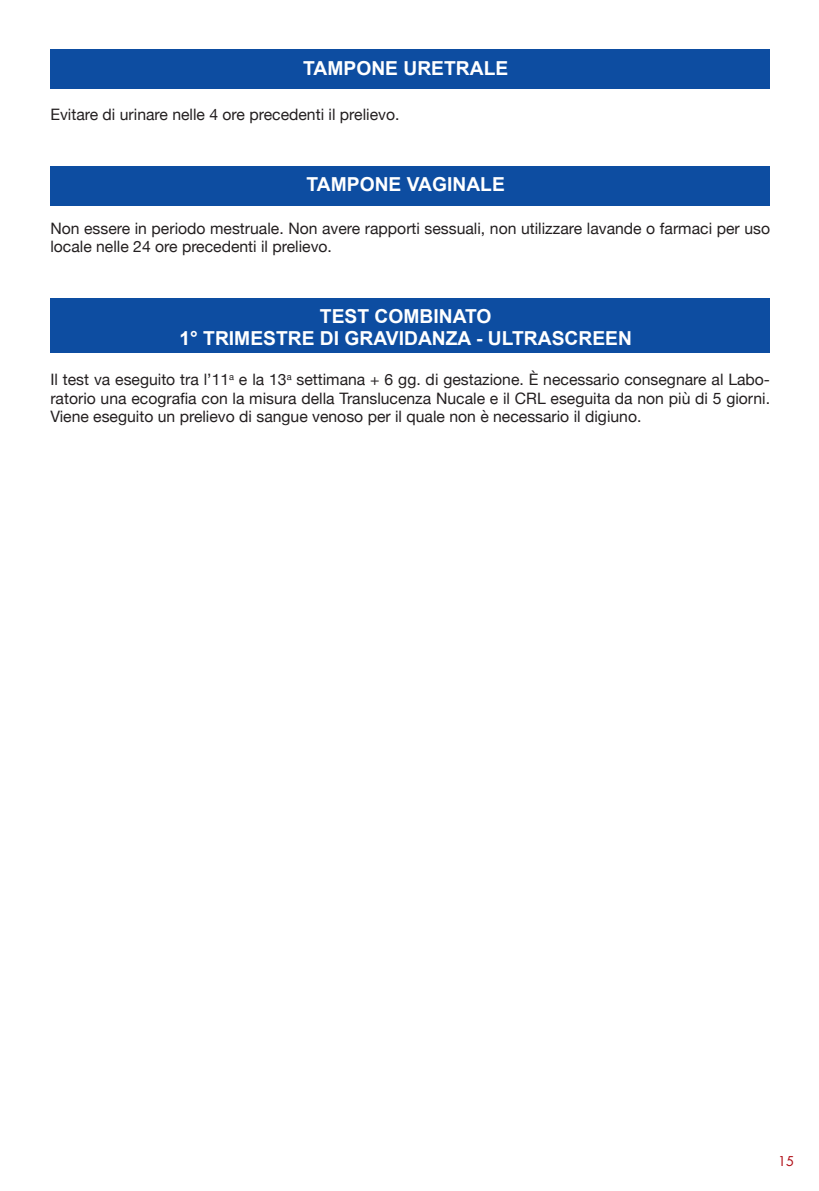
<style>
.page{position:relative;width:819px;height:1191px;background:#fff}
.page>*{position:absolute;margin:0;border:0;box-sizing:border-box;transform-origin:0 0}
.t1{font:700 19.25px "Arial";color:#fff}
.t2{font:15.75px/18.4px "Helvetica Neue";color:#231f20}
.t3{font:13.12px "Futura ICG";color:#b00d15}
</style>
<div class="page">
<div style="left:50px;top:50px;width:720px;height:39px;background:#0d4da1"></div>
<div style="left:50px;top:166px;width:720px;height:40px;background:#0d4da1"></div>
<div style="left:50px;top:298px;width:720px;height:55px;background:#0d4da1"></div>
<p class="t1" style="left:303px;top:55px;width:206px">TAMPONE URETRALE</p>
<p class="t2" style="left:50px;top:106px;width:350px">Evitare di urinare nelle 4 ore precedenti il prelievo.</p>
<p class="t1" style="left:306px;top:172px;width:200px">TAMPONE VAGINALE</p>
<p class="t2" style="left:50px;top:220px;width:721px">Non essere in periodo mestruale. Non avere rapporti sessuali, non utilizzare lavande o farmaci per uso locale nelle 24 ore precedenti il prelievo.</p>
<p class="t1" style="left:320px;top:303px;width:173px">TEST COMBINATO</p>
<p class="t1" style="left:179px;top:326px;width:454px">1° TRIMESTRE DI GRAVIDANZA - ULTRASCREEN</p>
<p class="t2" style="left:50px;top:371px;width:721px;text-align:justify">Il test va eseguito tra l’11<sup>a</sup> e la 13<sup>a</sup> settimana + 6 gg. di gestazione. È necessario consegnare al Labo&shy;ratorio una ecografia con la misura della Translucenza Nucale e il CRL eseguita da non più di 5 giorni.<br>Viene eseguito un prelievo di sangue venoso per il quale non è necessario il digiuno.</p>
<p class="t3" style="left:777px;top:1152px;width:19px">15</p>
</div>
